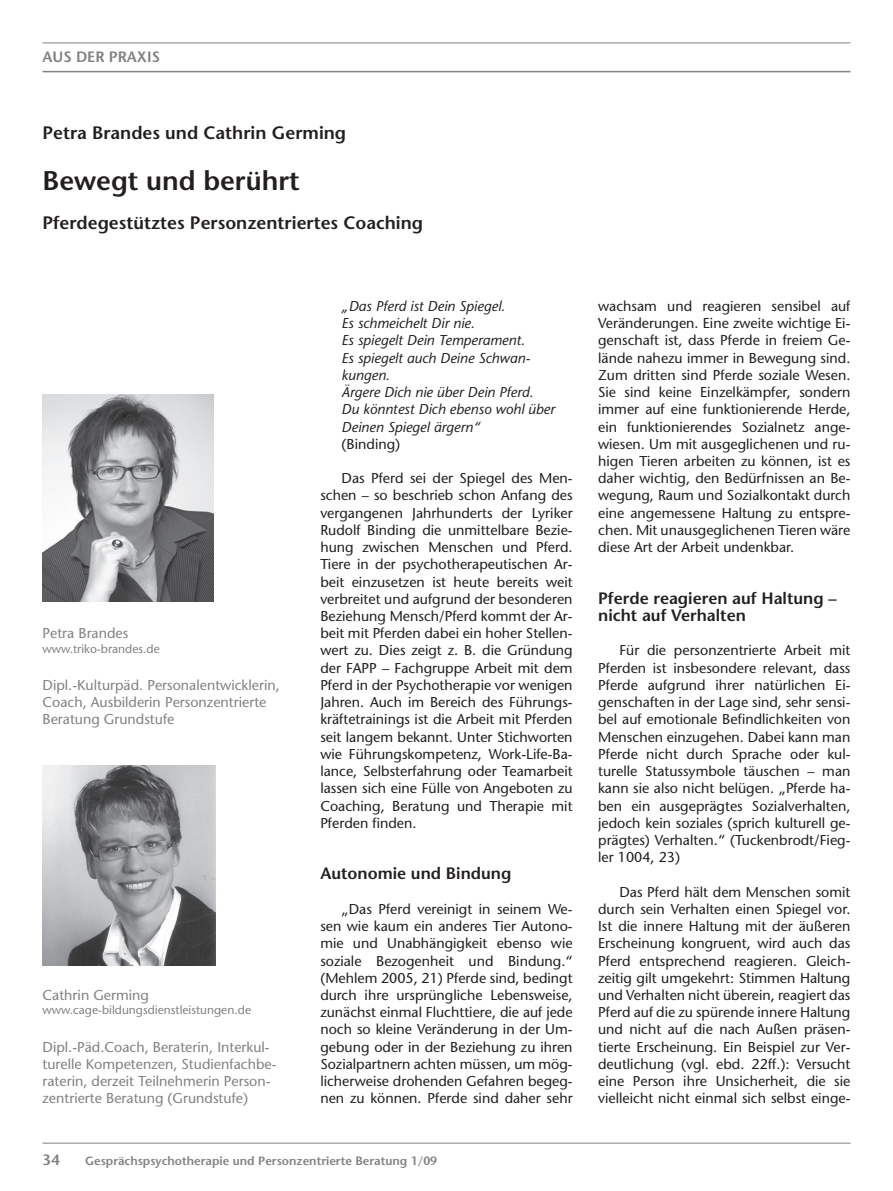
<style>
.page{position:relative;width:893px;height:1191px;background:#fff}
.page>*{position:absolute;margin:0;border:0;box-sizing:border-box;transform-origin:0 0}
.t1{font:600 27px "Stone Sans";color:#231f20}
.t2{font:600 18px "Stone Sans";color:#231f20}
.t3{font:600 16.5px/17.2px "Stone Sans";color:#231f20}
.t4{font:600 15px "Stone Sans";color:#808285}
.t5{font:14.25px/17.2px "Stone Sans";color:#231f20;text-align:justify}
.t6{font:14.25px/17.2px "Stone Sans";color:#808285}
.t7{font:italic 14.25px/17.2px "Stone Sans";color:#231f20}
.t8{font:12px "Stone Sans";color:#808285}
.t9{font:600 12px "Stone Sans";color:#808285}
</style>
<div class="page">
<hr style="left:43px;top:1142px;width:807px;height:1px;background:#808285">
<hr style="left:43px;top:43px;width:807px;height:1px;background:#808285">
<hr style="left:43px;top:71px;width:807px;height:1px;background:#808285">
<img style="left:43px;top:765px;width:173px;height:200px">
<img style="left:43px;top:394px;width:170px;height:208px">
<p class="t4" style="left:43px;top:48px;width:119px">AUS DER PRAXIS</p>
<p class="t2" style="left:43px;top:122px;width:305px">Petra Brandes und Cathrin Germing</p>
<h1 class="t1" style="left:43px;top:165px;width:259px">Bewegt und berührt</h1>
<p class="t2" style="left:43px;top:212px;width:382px">Pferdegestütztes Personzentriertes Coaching</p>
<p class="t6" style="left:43px;top:624px;width:87px">Petra Brandes</p>
<p class="t8" style="left:43px;top:641px;width:119px">www.triko-brandes.de</p>
<p class="t6" style="left:43px;top:676px;width:239px">Dipl.-Kulturpäd. Personalentwicklerin,<br>Coach, Ausbilderin Personzentrierte<br>Beratung Grundstufe</p>
<p class="t6" style="left:43px;top:986px;width:108px">Cathrin Germing</p>
<p class="t8" style="left:43px;top:1003px;width:210px">www.cage-bildungsdienstleistungen.de</p>
<p class="t6" style="left:43px;top:1038px;width:235px">Dipl.-Päd.Coach, Beraterin, Interkul&shy;turelle Kompetenzen, Studienfachbe&shy;raterin, derzeit Teilnehmerin Person&shy;zentrierte Beratung (Grundstufe)</p>
<p class="t7" style="left:342px;top:297px;width:215px">„Das Pferd ist Dein Spiegel.<br>Es schmeichelt Dir nie.<br>Es spiegelt Dein Temperament.<br>Es spiegelt auch Deine Schwan&shy;kungen.<br>Ärgere Dich nie über Dein Pferd.<br>Du könntest Dich ebenso wohl über<br>Deinen Spiegel ärgern“</p>
<p class="t5" style="left:342px;top:435px;width:60px">(Binding)</p>
<p class="t5" style="left:320px;top:469px;width:254px;text-indent:21px">Das Pferd sei der Spiegel des Men&shy;schen – so beschrieb schon Anfang des vergangenen Jahrhunderts der Lyriker Rudolf Binding die unmittelbare Bezie&shy;hung zwischen Menschen und Pferd.<br>Tiere in der psychotherapeutischen Ar&shy;beit einzusetzen ist heute bereits weit verbreitet und aufgrund der besonderen Beziehung Mensch/Pferd kommt der Ar&shy;beit mit Pferden dabei ein hoher Stellen&shy;wert zu. Dies zeigt z. B. die Gründung der FAPP – Fachgruppe Arbeit mit dem Pferd in der Psychotherapie vor wenigen Jahren. Auch im Bereich des Führungs&shy;kräftetrainings ist die Arbeit mit Pferden seit langem bekannt. Unter Stichworten wie Führungskompetenz, Work-Life-Ba&shy;lance, Selbsterfahrung oder Teamarbeit lassen sich eine Fülle von Angeboten zu Coaching, Beratung und Therapie mit Pferden finden.</p>
<p class="t3" style="left:320px;top:865px;width:193px">Autonomie und Bindung</p>
<p class="t5" style="left:320px;top:900px;width:254px;text-indent:21px">„Das Pferd vereinigt in seinem We&shy;sen wie kaum ein anderes Tier Autono&shy;mie und Unabhängigkeit ebenso wie soziale Bezogenheit und Bindung.“ (Mehlem 2005, 21) Pferde sind, bedingt durch ihre ursprüngliche Lebensweise, zunächst einmal Fluchttiere, die auf jede noch so kleine Veränderung in der Um&shy;gebung oder in der Beziehung zu ihren Sozialpartnern achten müssen, um mög&shy;licherweise drohenden Gefahren begeg&shy;nen zu können. Pferde sind daher sehr</p>
<p class="t4" style="left:43px;top:1151px;width:19px">34</p>
<p class="t9" style="left:85px;top:1154px;width:354px">Gesprächspsychotherapie und Personzentrierte Beratung 1/09</p>
<p class="t5" style="left:598px;top:297px;width:254px">wachsam und reagieren sensibel auf Veränderungen. Eine zweite wichtige Ei&shy;genschaft ist, dass Pferde in freiem Ge&shy;lände nahezu immer in Bewegung sind.<br>Zum dritten sind Pferde soziale Wesen.<br>Sie sind keine Einzelkämpfer, sondern immer auf eine funktionierende Herde, ein funktionierendes Sozialnetz ange&shy;wiesen. Um mit ausgeglichenen und ru&shy;higen Tieren arbeiten zu können, ist es daher wichtig, den Bedürfnissen an Be&shy;wegung, Raum und Sozialkontakt durch eine angemessene Haltung zu entspre&shy;chen. Mit unausgeglichenen Tieren wäre diese Art der Arbeit undenkbar.</p>
<p class="t3" style="left:598px;top:589px;width:240px">Pferde reagieren auf Haltung – nicht auf Verhalten</p>
<p class="t5" style="left:598px;top:642px;width:254px;text-indent:21px">Für die personzentrierte Arbeit mit Pferden ist insbesondere relevant, dass Pferde aufgrund ihrer natürlichen Ei&shy;genschaften in der Lage sind, sehr sensi&shy;bel auf emotionale Befindlichkeiten von Menschen einzugehen. Dabei kann man Pferde nicht durch Sprache oder kul&shy;turelle Statussymbole täuschen – man kann sie also nicht belügen. „Pferde ha&shy;ben ein ausgeprägtes Sozialverhalten, jedoch kein soziales (sprich kulturell ge&shy;prägtes) Verhalten.“ (Tuckenbrodt/Fieg&shy;ler 1004, 23)</p>
<p class="t5" style="left:598px;top:883px;width:254px;text-indent:21px">Das Pferd hält dem Menschen somit durch sein Verhalten einen Spiegel vor.<br>Ist die innere Haltung mit der äußeren Erscheinung kongruent, wird auch das Pferd entsprechend reagieren. Gleich&shy;zeitig gilt umgekehrt: Stimmen Haltung und Verhalten nicht überein, reagiert das Pferd auf die zu spürende innere Haltung und nicht auf die nach Außen präsen&shy;tierte Erscheinung. Ein Beispiel zur Ver&shy;deutlichung (vgl. ebd. 22ff.): Versucht eine Person ihre Unsicherheit, die sie vielleicht nicht einmal sich selbst einge-</p>
</div>
